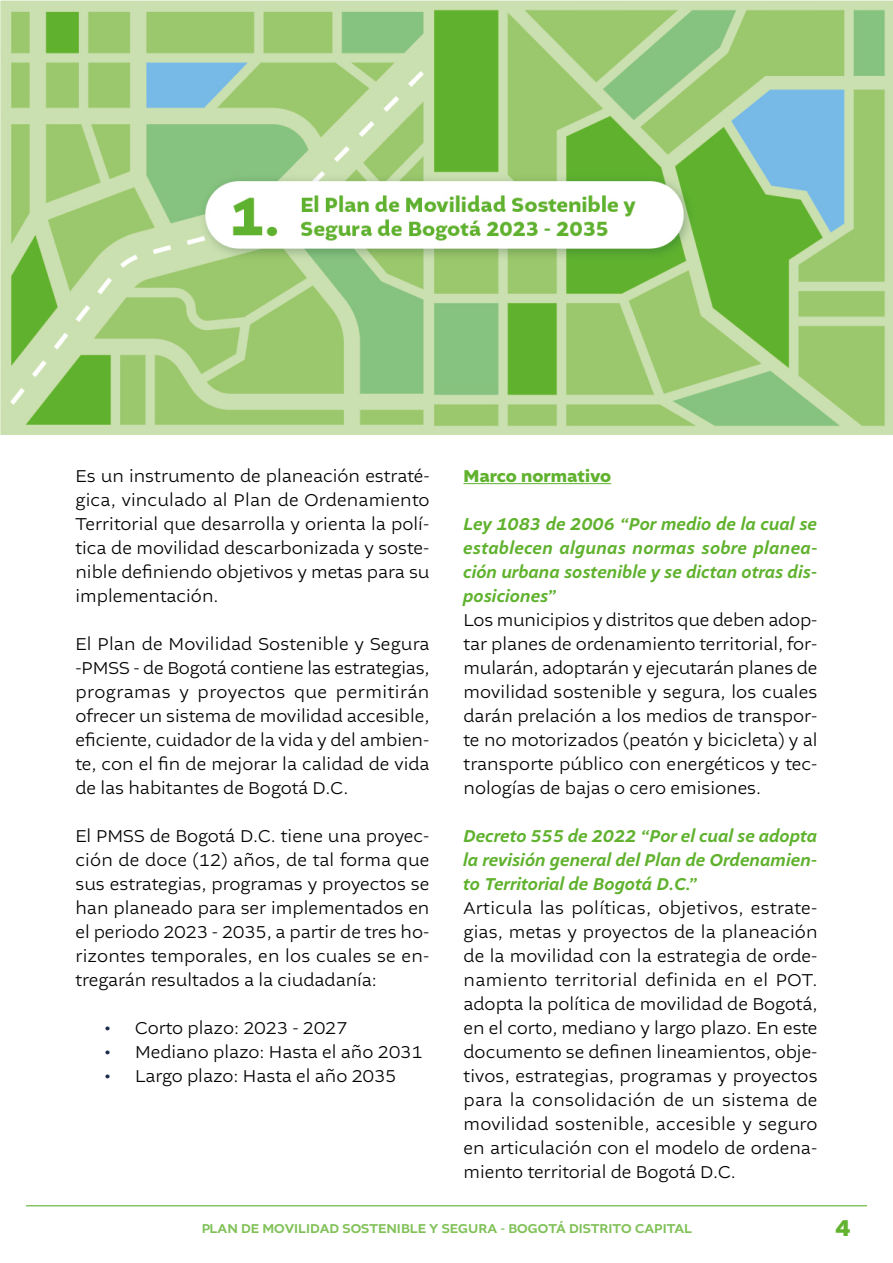
<style>
.page{position:relative;width:893px;height:1263px;background:#fff}
.page>*{position:absolute;margin:0;border:0;box-sizing:border-box;transform-origin:0 0}
.t1{font:700 24px "Altivo";color:#61b22f}
.t2{font:300 18px/24px "Altivo";color:#000;text-align:justify}
.t3{font:italic 500 18px/24px "Altivo";color:#60b22e;text-align:justify}
.t4{font:700 18px "Altivo";color:#60b22e}
.t5{font:500 13.5px "Altivo";color:#61b22f}
.s1{font-weight:700;color:#1a2a48}
</style>
<div class="page">
<img style="left:0;top:0;width:893px;height:434px">
<hr style="left:463px;top:483px;width:148px;height:1px;background:#60b22e">
<hr style="left:26px;top:1205px;width:841px;height:1px;background:#61b22f">
<p class="t2" style="left:75px;top:464px;width:356px">Es un instrumento de planeación estraté&shy;gica, vinculado al Plan de Ordenamiento Territorial que desarrolla y orienta la polí&shy;tica de movilidad descarbonizada y soste&shy;nible definiendo objetivos y metas para su implementación.</p>
<p class="t2" style="left:75px;top:632px;width:356px">El Plan de Movilidad Sostenible y Segura -PMSS - de Bogotá contiene las estrategias, programas y proyectos que permitirán ofrecer un sistema de movilidad accesible, eficiente, cuidador de la vida y del ambien&shy;te, con el fin de mejorar la calidad de vida de las habitantes de Bogotá D.C.</p>
<p class="t2" style="left:75px;top:824px;width:356px">El PMSS de Bogotá D.C. tiene una proyec&shy;ción de doce (12) años, de tal forma que sus estrategias, programas y proyectos se han planeado para ser implementados en el periodo 2023 - 2035, a partir de tres ho&shy;rizontes temporales, en los cuales se en&shy;tregarán resultados a la ciudadanía:</p>
<p class="t2" style="left:105px;top:1016px;width:244px"><span class="s1">•</span> Corto plazo: 2023 - 2027</p>
<p class="t2" style="left:105px;top:1040px;width:319px"><span class="s1">•</span> Mediano plazo: Hasta el año 2031</p>
<p class="t2" style="left:105px;top:1064px;width:293px"><span class="s1">•</span> Largo plazo: Hasta el año 2035</p>
<p class="t4" style="left:463px;top:464px;width:149px">Marco normativo</p>
<p class="t3" style="left:463px;top:512px;width:356px">Ley 1083 de 2006 “Por medio de la cual se establecen algunas normas sobre planea&shy;ción urbana sostenible y se dictan otras dis&shy;posiciones”</p>
<p class="t2" style="left:463px;top:608px;width:356px">Los municipios y distritos que deben adop&shy;tar planes de ordenamiento territorial, for&shy;mularán, adoptarán y ejecutarán planes de movilidad sostenible y segura, los cuales darán prelación a los medios de transpor&shy;te no motorizados (peatón y bicicleta) y al transporte público con energéticos y tec&shy;nologías de bajas o cero emisiones.</p>
<p class="t3" style="left:463px;top:824px;width:356px">Decreto 555 de 2022 “Por el cual se adopta la revisión general del Plan de Ordenamien&shy;to Territorial de Bogotá D.C.”</p>
<p class="t2" style="left:463px;top:896px;width:356px">Articula las políticas, objetivos, estrate&shy;gias, metas y proyectos de la planeación de la movilidad con la estrategia de orde&shy;namiento territorial definida en el POT. adopta la política de movilidad de Bogotá, en el corto, mediano y largo plazo. En este documento se definen lineamientos, obje&shy;tivos, estrategias, programas y proyectos para la consolidación de un sistema de movilidad sostenible, accesible y seguro en articulación con el modelo de ordena&shy;miento territorial de Bogotá D.C.</p>
<p class="t5" style="left:201px;top:1220px;width:492px">PLAN DE MOVILIDAD SOSTENIBLE Y SEGURA - BOGOTÁ DISTRITO CAPITAL</p>
<h1 class="t1" style="left:836px;top:1212px;width:16px">4</h1>
</div>
